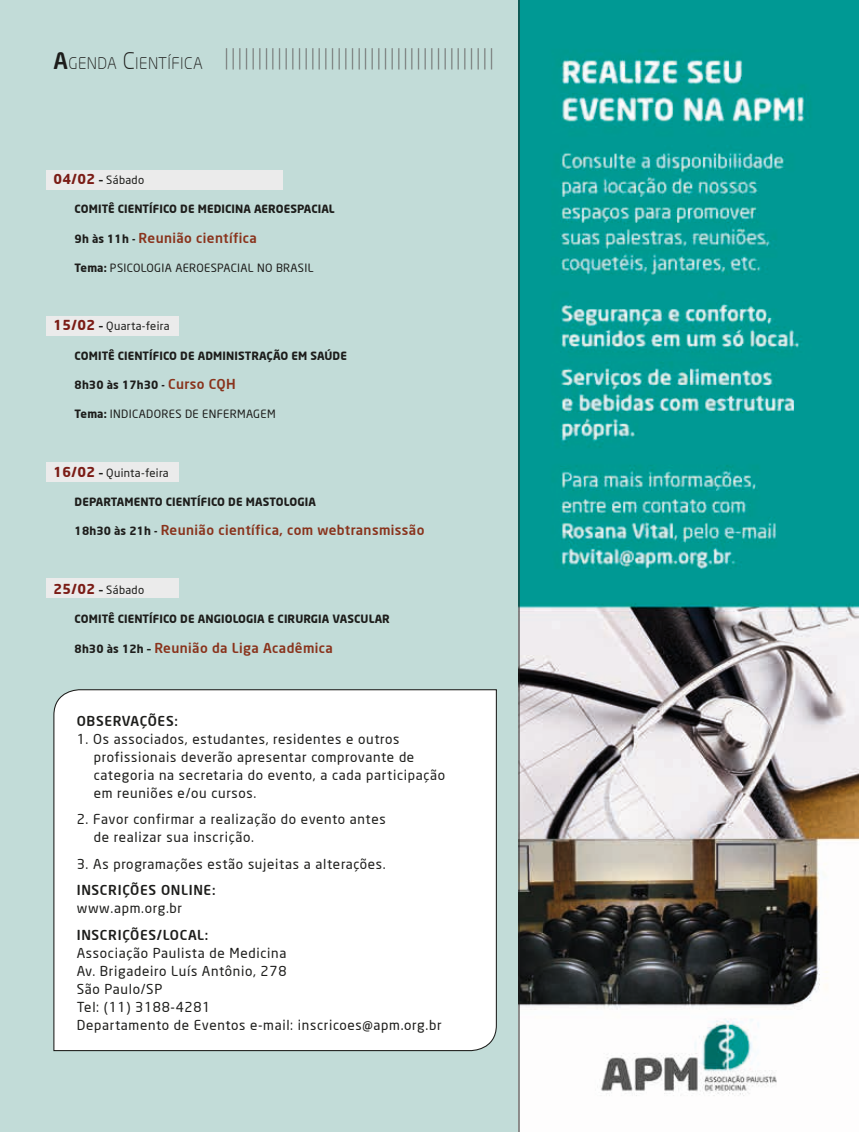
<style>
.page{position:relative;width:859px;height:1132px;background:#fff}
.page>*{position:absolute;margin:0;border:0;box-sizing:border-box;transform-origin:0 0}
.t1{font:300 22.5px "Neo Sans";color:#70706f}
.t2{font:13.5px/18px "Neo Sans";letter-spacing:.05em;color:#1d1d1b}
.t3{font:500 13.5px "Neo Sans";letter-spacing:.03em;color:#89331c}
.t4{font:500 13.5px "Neo Sans";letter-spacing:.05em;color:#1d1d1b}
.t5{font:700 11.25px "Neo Sans";letter-spacing:.01em;color:#1d1d1b}
.t6{font:11.25px "Neo Sans";letter-spacing:.03em;color:#1d1d1b}
.s1{font-weight:500;color:#1d1d1b}
.s2{color:#1d1d1b}
.s3{font-weight:700;font-size:13.5px;color:#7b1c16}
.s4{font-weight:700}
.s5{font-weight:700;font-size:11.25px;color:#1d1d1b}
.s6{font-weight:500;font-size:13.5px;color:#89331c}
</style>
<div class="page">
<div style="left:0;top:0;width:531px;height:1131px;background:#c2dcd8"></div>
<img style="left:519px;top:0;width:340px;height:1131px">
<div style="left:46px;top:170px;width:237px;height:20px;background:#ebebeb"></div>
<div style="left:46px;top:316px;width:133px;height:19px;background:#ebebeb"></div>
<div style="left:46px;top:461px;width:133px;height:20px;background:#ebebeb"></div>
<div style="left:46px;top:578px;width:133px;height:20px;background:#ebebeb"></div>
<div style="left:53px;top:689px;width:444px;height:362px;background:#fff"></div>
<h1 class="t1" style="left:53px;top:43px;width:442px"><span class="s1">A</span><sub>GENDA</sub> <span class="s2">C</span><sub>IENTÍFICA</sub> |||||||||||||||||||||||||||||||||||||||||</h1>
<p class="t6" style="left:53px;top:173px;width:92px"><span class="s3">04/02</span> <span class="s4">–</span> Sábado</p>
<p class="t5" style="left:75px;top:202px;width:261px">COMITÊ CIENTÍFICO DE MEDICINA AEROESPACIAL</p>
<p class="t3" style="left:75px;top:229px;width:184px"><span class="s5">9h às 11h -</span> Reunião científica</p>
<p class="t6" style="left:75px;top:261px;width:240px"><span class="s4">Tema:</span> PSICOLOGIA AEROESPACIAL NO BRASIL</p>
<p class="t6" style="left:53px;top:319px;width:118px"><span class="s3">15/02</span> <span class="s4">–</span> Quarta-feira</p>
<p class="t5" style="left:75px;top:348px;width:274px">COMITÊ CIENTÍFICO DE ADMINISTRAÇÃO EM SAÚDE</p>
<p class="t5" style="left:75px;top:377px;width:163px">8h30 às 17h30 - <span class="s6">Curso CQH</span></p>
<p class="t6" style="left:75px;top:407px;width:202px"><span class="s4">Tema:</span> INDICADORES DE ENFERMAGEM</p>
<p class="t6" style="left:53px;top:465px;width:117px"><span class="s3">16/02</span> <span class="s4">–</span> Quinta-feira</p>
<p class="t5" style="left:75px;top:494px;width:243px">DEPARTAMENTO CIENTÍFICO DE MASTOLOGIA</p>
<p class="t3" style="left:75px;top:521px;width:351px"><span class="s5">18h30 às 21h -</span> Reunião científica, com webtransmissão</p>
<p class="t6" style="left:53px;top:582px;width:92px"><span class="s3">25/02</span> <span class="s4">–</span> Sábado</p>
<p class="t5" style="left:75px;top:611px;width:317px">COMITÊ CIENTÍFICO DE ANGIOLOGIA E CIRURGIA VASCULAR</p>
<p class="t3" style="left:75px;top:638px;width:260px"><span class="s5">8h30 às 12h –</span> Reunião da Liga Acadêmica</p>
<p class="t4" style="left:77px;top:712px;width:103px">OBSERVAÇÕES:</p>
<p class="t2" style="left:94px;top:729px;width:353px;text-indent:-17px">1. Os associados, estudantes, residentes e outros profissionais deverão apresentar comprovante de categoria na secretaria do evento, a cada participação em reuniões e/ou cursos.</p>
<p class="t2" style="left:94px;top:809px;width:293px;text-indent:-17px">2. Favor confirmar a realização do evento antes de realizar sua inscrição.</p>
<p class="t2" style="left:77px;top:854px;width:311px">3. As programações estão sujeitas a alterações.</p>
<p class="t4" style="left:77px;top:881px;width:140px">INSCRIÇÕES ONLINE:</p>
<p class="t2" style="left:77px;top:898px;width:107px">www.apm.org.br</p>
<p class="t4" style="left:77px;top:926px;width:133px">INSCRIÇÕES/LOCAL:</p>
<p class="t2" style="left:77px;top:943px;width:366px">Associação Paulista de Medicina<br>Av. Brigadeiro Luís Antônio, 278<br>São Paulo/SP<br>Tel: (11) 3188-4281<br>Departamento de Eventos e-mail: inscricoes@apm.org.br</p>
</div>
